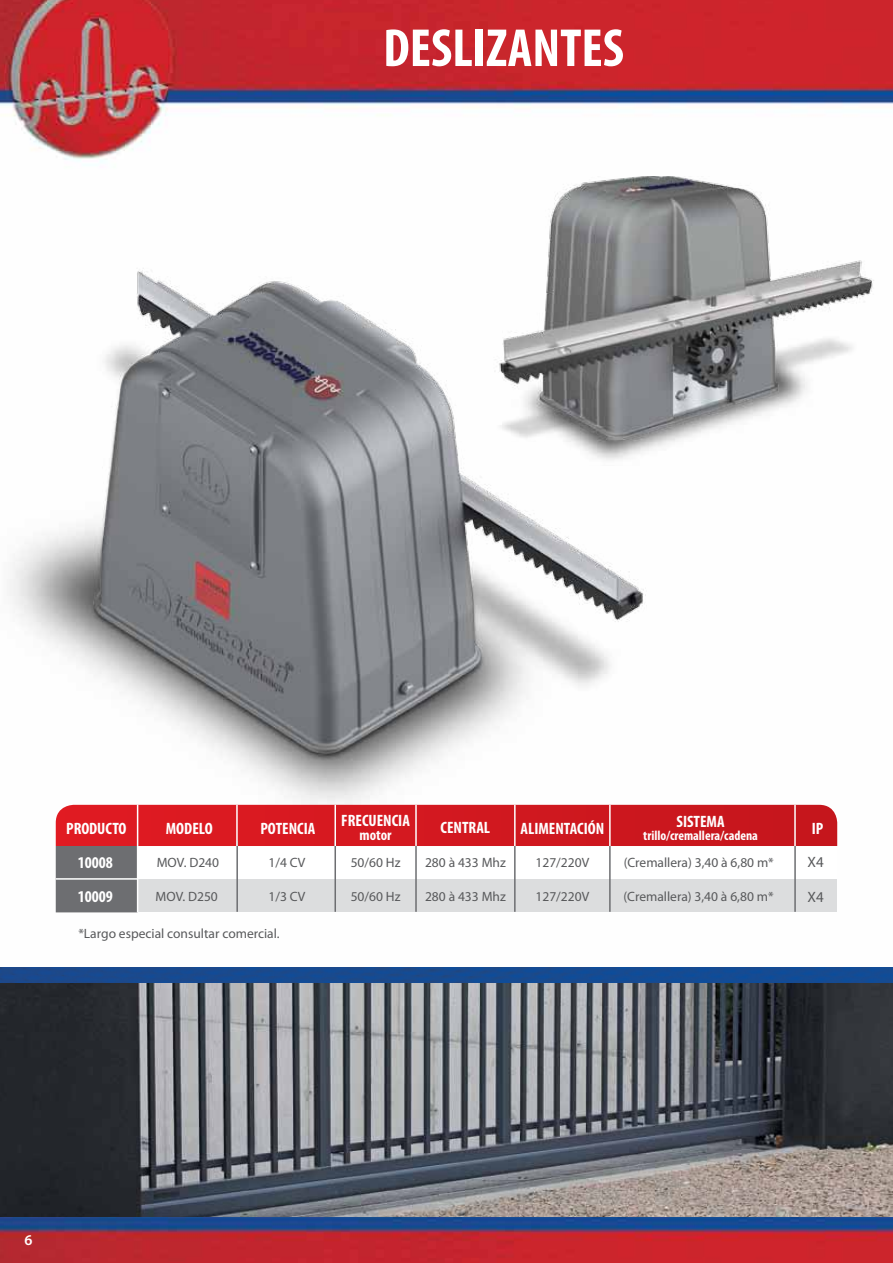
<style>
.page{position:relative;width:893px;height:1263px;background:#fff}
.page>*{position:absolute;margin:0;border:0;box-sizing:border-box;transform-origin:0 0}
.t1{font:700 condensed 54px "Myriad Pro";color:#fff}
.t2{font:700 condensed 16.5px/34.2px "Myriad Pro";color:#fff}
.t3{font:700 condensed 15px "Myriad Pro";color:#fff}
.t4{font:15px "Myriad Pro";color:#58595b}
.t5{font:600 15px "Myriad Pro";color:#fff}
.t6{font:13.5px "Myriad Pro";color:#58595b}
.t7{font:700 condensed 13.5px "Myriad Pro";color:#fff}
</style>
<div class="page">
<img style="left:0;top:0;width:893px;height:1263px">
<img style="left:0;top:260px;width:657px;height:547px">
<img style="left:478px;top:176px;width:404px;height:290px">
<img style="left:0;top:967px;width:893px;height:249px">
<svg style="left:56px;top:805px;width:781px;height:41px"></svg>
<div style="left:57px;top:847px;width:780px;height:33px;background:#fff"></div>
<div style="left:57px;top:879px;width:780px;height:33px;background:#dcddde"></div>
<div style="left:56px;top:846px;width:82px;height:66px;background:#6d6e71"></div>
<hr style="left:56px;top:878px;width:82px;height:2px;background:#fff">
<hr style="left:334px;top:840px;width:2px;height:72px;background:#6d6e71">
<hr style="left:236px;top:841px;width:2px;height:71px;background:#6d6e71">
<hr style="left:334px;top:805px;width:2px;height:41px;background:#fff">
<hr style="left:236px;top:805px;width:2px;height:41px;background:#fff">
<hr style="left:415px;top:805px;width:2px;height:42px;background:#fff">
<hr style="left:514px;top:805px;width:2px;height:49px;background:#fff">
<hr style="left:609px;top:805px;width:2px;height:49px;background:#fff">
<hr style="left:794px;top:805px;width:2px;height:49px;background:#fff">
<hr style="left:137px;top:804px;width:1px;height:108px;background:#fff">
<hr style="left:415px;top:846px;width:2px;height:66px;background:#6d6e71">
<hr style="left:514px;top:846px;width:2px;height:66px;background:#6d6e71">
<hr style="left:609px;top:846px;width:2px;height:66px;background:#6d6e71">
<hr style="left:794px;top:846px;width:2px;height:66px;background:#6d6e71">
<h1 class="t1" style="left:383px;top:14px;width:242px">DESLIZANTES</h1>
<p class="t2" style="left:66px;top:811px;width:62px">PRODUCTO</p>
<p class="t2" style="left:166px;top:811px;width:48px">MODELO</p>
<p class="t2" style="left:260px;top:811px;width:57px">POTENCIA</p>
<p class="t2" style="left:78px;top:845px;width:37px">10008<br>10009</p>
<p class="t6" style="left:157px;top:854px;width:64px">MOV. D240</p>
<p class="t6" style="left:156px;top:888px;width:64px">MOV. D250</p>
<p class="t6" style="left:269px;top:854px;width:38px">1/4 CV</p>
<p class="t6" style="left:269px;top:888px;width:38px">1/3 CV</p>
<p class="t6" style="left:78px;top:925px;width:203px">*Largo especial consultar comercial.</p>
<p class="t2" style="left:341px;top:803px;width:70px">FRECUENCIA</p>
<p class="t3" style="left:360px;top:825px;width:34px">motor</p>
<p class="t6" style="left:351px;top:854px;width:51px">50/60 Hz</p>
<p class="t6" style="left:351px;top:888px;width:51px">50/60 Hz</p>
<p class="t2" style="left:676px;top:803px;width:50px">SISTEMA</p>
<p class="t7" style="left:643px;top:827px;width:116px">trillo/cremallera/cadena</p>
<p class="t2" style="left:441px;top:810px;width:51px">CENTRAL</p>
<p class="t2" style="left:520px;top:811px;width:85px">ALIMENTACIÓN</p>
<p class="t2" style="left:812px;top:811px;width:13px">IP</p>
<p class="t6" style="left:425px;top:854px;width:82px">280 à 433 Mhz</p>
<p class="t6" style="left:425px;top:888px;width:82px">280 à 433 Mhz</p>
<p class="t6" style="left:535px;top:854px;width:55px">127/220V</p>
<p class="t6" style="left:535px;top:888px;width:55px">127/220V</p>
<p class="t6" style="left:624px;top:854px;width:152px">(Cremallera) 3,40 à 6,80 m*</p>
<p class="t6" style="left:624px;top:888px;width:152px">(Cremallera) 3,40 à 6,80 m*</p>
<p class="t4" style="left:808px;top:853px;width:18px">X4</p>
<p class="t4" style="left:808px;top:887px;width:18px">X4</p>
<p class="t5" style="left:24px;top:1231px;width:10px">6</p>
</div>
